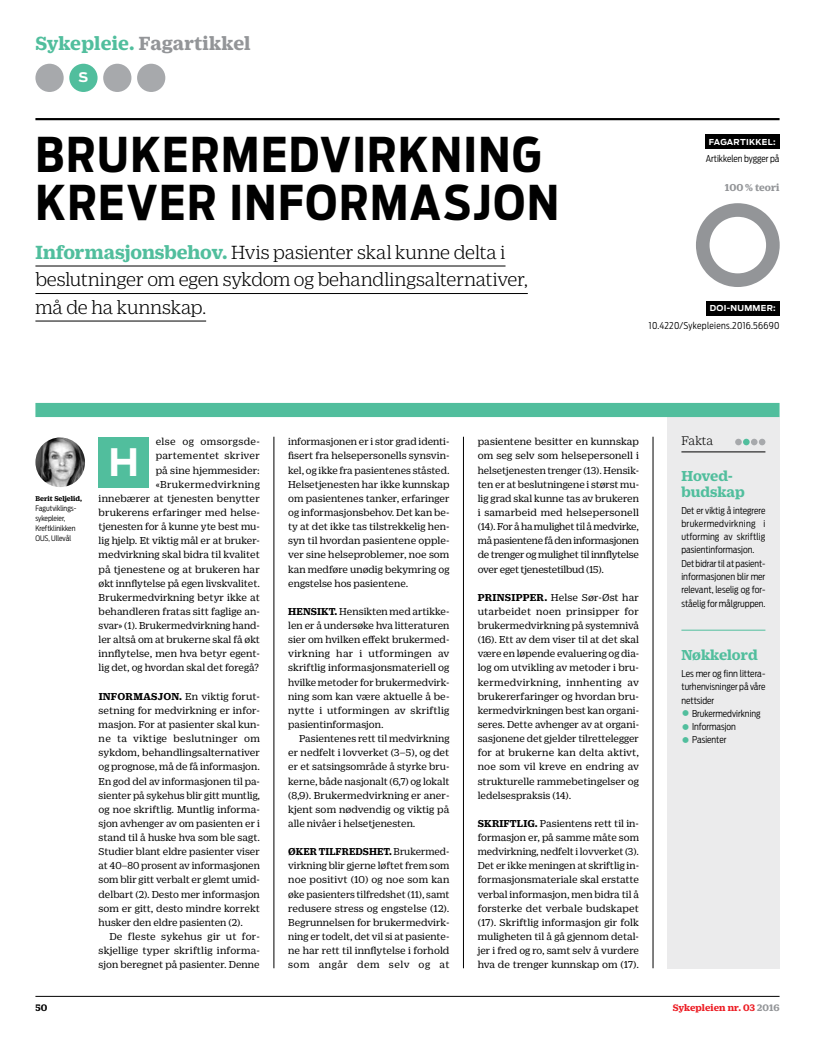
<style>
.page{position:relative;width:815px;height:1053px;background:#fff}
.page>*{position:absolute;margin:0;border:0;box-sizing:border-box;transform-origin:0 0}
.t1{font:117.5px "Chartwell Pies";color:#939598}
.t2{font:700 47.5px/47.5px "Antenna Cond";letter-spacing:.03em;color:#000}
.t3{font:700 37.5px "Antenna";color:#fff}
.t4{font:300 20.62px/27.5px "Duplicate Ionic";letter-spacing:-.01em;color:#000}
.t5{font:700 20.62px "Duplicate Ionic";letter-spacing:.005em;color:#939598}
.t6{font:700 15.62px/16.2px "Duplicate Ionic";letter-spacing:-.005em;color:#51be9d}
.t7{font:300 13.5px "Duplicate Ionic";letter-spacing:-.015em;color:#000}
.t8{font:700 13.12px "Antenna";color:#fff}
.t9{font:10.88px/14.1px "Duplicate Ionic";color:#000;text-align:justify}
.t10{font:700 10.88px "Duplicate Ionic";letter-spacing:-.005em;color:#939598}
.t11{font:700 10.25px "Duplicate Ionic";color:#ed1d24}
.t12{font:700 10.25px "Duplicate Ionic";color:#000}
.t13{font:300 9.38px/13.2px "Antenna Cond";color:#000}
.t14{font:300 9.38px "Antenna Cond";letter-spacing:.035em;color:#000}
.t15{font:700 8.12px "Antenna";letter-spacing:.035em;color:#fff}
.t16{font:300 7.5px/10px "Antenna Cond";color:#000}
.t17{font:700 7.5px "Duplicate Ionic";letter-spacing:-.005em;color:#000}
.s1{color:#51be9d}
.s2{font-weight:700;color:#51be9d}
.s3{color:#fff}
.s4{font-weight:700}
.s5{font-family:"Duplicate Ionic";font-weight:100;font-size:31.25px;color:#51be9d}
.s6{color:#939598}
</style>
<div class="page">
<hr style="left:35px;top:996px;width:745px;height:1px;background:#000">
<hr style="left:35px;top:118px;width:745px;height:2px;background:#000">
<div style="left:706px;top:301px;width:73px;height:14px;background:#000"></div>
<div style="left:705px;top:134px;width:75px;height:15px;background:#000"></div>
<div style="left:667px;top:417px;width:113px;height:551px;background:#ebebec"></div>
<hr style="left:681px;top:451px;width:84px;height:1px;background:#000">
<div style="left:743px;top:438px;width:7px;height:7px;background:#51be9d;border-radius:50%"></div>
<div style="left:759px;top:438px;width:6px;height:7px;background:#a7a9ac;border-radius:50%"></div>
<div style="left:751px;top:438px;width:7px;height:7px;background:#a7a9ac;border-radius:50%"></div>
<div style="left:735px;top:438px;width:7px;height:7px;background:#a7a9ac;border-radius:50%"></div>
<hr style="left:35px;top:266px;width:471px;height:1px;background:#000">
<hr style="left:35px;top:293px;width:493px;height:1px;background:#000">
<hr style="left:35px;top:321px;width:171px;height:1px;background:#000">
<div style="left:99px;top:437px;width:50px;height:50px;background:#51be9d"></div>
<div style="left:35px;top:403px;width:745px;height:14px;background:#51be9d"></div>
<hr style="left:274px;top:436px;width:1px;height:532px;background:#000">
<hr style="left:463px;top:436px;width:1px;height:532px;background:#000">
<hr style="left:653px;top:436px;width:1px;height:532px;background:#000">
<div style="left:35px;top:64px;width:29px;height:28px;background:#a7a9ac;border-radius:50%"></div>
<div style="left:69px;top:64px;width:29px;height:28px;background:#51be9d;border-radius:50%"></div>
<div style="left:103px;top:64px;width:28px;height:28px;background:#a7a9ac;border-radius:50%"></div>
<div style="left:137px;top:64px;width:28px;height:28px;background:#a7a9ac;border-radius:50%"></div>
<hr style="left:681px;top:629px;width:84px;height:1px;background:#51be9d">
<img style="left:35px;top:437px;width:50px;height:50px;border-radius:25px">
<h3 class="t5" style="left:35px;top:28px;width:217px"><span class="s1">Sykepleie.</span> Fagartikkel</h3>
<p class="t8" style="left:79px;top:70px;width:11px">S</p>
<h2 class="t2" style="left:35px;top:131px;width:525px">BRUKERMEDVIRKNING<br>KREVER INFORMASJON</h2>
<h3 class="t4" style="left:35px;top:237px;width:494px"><span class="s2">Informasjonsbehov.</span> Hvis pasienter skal kunne delta i beslutninger om egen sykdom og behandlingsalternativer, må de ha kunnskap.</h3>
<p class="t15" style="left:709px;top:137px;width:68px">FAGARTIKKEL:</p>
<p class="t13" style="left:706px;top:152px;width:75px">Artikkelen bygger på</p>
<p class="t10" style="left:725px;top:179px;width:56px">100 % teori</p>
<h1 class="t1" style="left:690px;top:173px;width:173px">100<span class="s3">I</span></h1>
<p class="t15" style="left:710px;top:303px;width:67px">DOI-NUMMER:</p>
<p class="t14" style="left:649px;top:319px;width:132px">10.4220/Sykepleiens.2016.56690</p>
<p class="t17" style="left:35px;top:492px;width:48px">Berit Seljelid,</p>
<p class="t16" style="left:35px;top:503px;width:43px">Fagutviklings&shy;sykepleier,<br>Kreftklinikken<br>OUS, Ullevål</p>
<p class="t9" style="left:288px;top:434px;width:163px">informasjonen er i stor grad identi&shy;fisert fra helsepersonells synsvin&shy;kel, og ikke fra pasientenes ståsted.<br>Helsetjenesten har ikke kunnskap om pasientenes tanker, erfaringer og informasjonsbehov. Det kan be&shy;ty at det ikke tas tilstrekkelig hen&shy;syn til hvordan pasientene opple&shy;ver sine helseproblemer, noe som kan medføre unødig bekymring og engstelse hos pasientene.</p>
<p class="t9" style="left:288px;top:603px;width:163px"><span class="s4">HENSIKT.</span> Hensikten med artikke&shy;len er å undersøke hva litteraturen sier om hvilken effekt brukermed&shy;virkning har i utformingen av skriftlig informasjonsmateriell og hvilke metoder for brukermedvirk&shy;ning som kan være aktuelle å be&shy;nytte i utformingen av skriftlig pasientinformasjon.</p>
<p class="t9" style="left:288px;top:730px;width:163px;text-indent:11px">Pasientenes rett til medvirkning er nedfelt i lovverket (3–5), og det er et satsingsområde å styrke bru&shy;kerne, både nasjonalt (6,7) og lokalt (8,9). Brukermedvirkning er aner&shy;kjent som nødvendig og viktig på alle nivåer i helsetjenesten.</p>
<p class="t9" style="left:288px;top:843px;width:163px"><span class="s4">ØKER TILFREDSHET.</span> Brukermed&shy;virkning blir gjerne løftet frem som noe positivt (10) og noe som kan øke pasienters tilfredshet (11), samt redusere stress og engstelse (12).<br>Begrunnelsen for brukermedvirk&shy;ning er todelt, det vil si at pasiente&shy;ne har rett til innflytelse i forhold som angår dem selv og at</p>
<p class="t9" style="left:99px;top:434px;width:163px;text-align:right">else og omsorgsde&shy;partementet skriver<br>på sine hjemmesider: «Brukermedvirkning<br>innebærer at tjenesten benytter brukerens erfaringer med helse&shy;tjenesten for å kunne yte best mu&shy;lig hjelp. Et viktig mål er at bruker&shy;medvirkning skal bidra til kvalitet på tjenestene og at brukeren har økt innflytelse på egen livskvalitet.<br>Brukermedvirkning betyr ikke at behandleren fratas sitt faglige an&shy;svar» (1). Brukermedvirkning hand&shy;ler altså om at brukerne skal få økt innflytelse, men hva betyr egent&shy;lig det, og hvordan skal det foregå?</p>
<p class="t9" style="left:99px;top:688px;width:163px"><span class="s4">INFORMASJON.</span> En viktig forut&shy;setning for medvirkning er infor&shy;masjon. For at pasienter skal kun&shy;ne ta viktige beslutninger om sykdom, behandlingsalternativer og prognose, må de få informasjon.<br>En god del av informasjonen til pa&shy;sienter på sykehus blir gitt muntlig, og noe skriftlig. Muntlig informa&shy;sjon avhenger av om pasienten er i stand til å huske hva som ble sagt.<br>Studier blant eldre pasienter viser at 40–80 prosent av informasjonen som blir gitt verbalt er glemt umid&shy;delbart (2). Desto mer informasjon som er gitt, desto mindre korrekt husker den eldre pasienten (2).</p>
<p class="t9" style="left:99px;top:928px;width:163px;text-indent:11px">De fleste sykehus gir ut for&shy;skjellige typer skriftlig informa&shy;sjon beregnet på pasienter. Denne</p>
<h3 class="t3" style="left:108px;top:440px;width:32px">H</h3>
<p class="t9" style="left:478px;top:434px;width:163px">pasientene besitter en kunnskap om seg selv som helsepersonell i helsetjenesten trenger (13). Hensik&shy;ten er at beslutningene i størst mu&shy;lig grad skal kunne tas av brukeren i samarbeid med helsepersonell (14). For å ha mulighet til å medvirke, må pasientene få den informasjonen de trenger og mulighet til innflytelse over eget tjenestetilbud (15).</p>
<p class="t9" style="left:478px;top:589px;width:163px"><span class="s4">PRINSIPPER.</span> Helse Sør-Øst har utarbeidet noen prinsipper for brukermedvirkning på systemnivå (16). Ett av dem viser til at det skal være en løpende evaluering og dia&shy;log om utvikling av metoder i bru&shy;kermedvirkning, innhenting av brukererfaringer og hvordan bru&shy;kermedvirkningen best kan organi&shy;seres. Dette avhenger av at organi&shy;sasjonene det gjelder tilrettelegger for at brukerne kan delta aktivt, noe som vil kreve en endring av strukturelle rammebetingelser og ledelsespraksis (14).</p>
<p class="t9" style="left:478px;top:815px;width:163px"><span class="s4">SKRIFTLIG.</span> Pasientens rett til in&shy;formasjon er, på samme måte som medvirkning, nedfelt i lovverket (3).<br>Det er ikke meningen at skriftlig in&shy;formasjonsmateriale skal erstatte verbal informasjon, men bidra til å forsterke det verbale budskapet (17). Skriftlig informasjon gir folk muligheten til å gå gjennom detal&shy;jer i fred og ro, samt selv å vurdere hva de trenger kunnskap om (17).</p>
<p class="t7" style="left:681px;top:432px;width:33px">Fakta</p>
<h3 class="t6" style="left:681px;top:466px;width:65px">Hoved&shy;budskap</h3>
<p class="t13" style="left:681px;top:503px;width:86px">Det er viktig å integrere brukermedvirkning i utforming av skriftlig pasientinformasjon.<br>Det bidrar til at pasient&shy;informasjonen blir mer relevant, leselig og for&shy;ståelig for målgruppen.</p>
<h3 class="t6" style="left:681px;top:645px;width:78px">Nøkkelord</h3>
<p class="t13" style="left:681px;top:667px;width:86px;text-align:justify">Les mer og finn littera&shy;turhenvisninger på våre nettsider</p>
<p class="t13" style="left:681px;top:706px;width:81px"><span class="s5">•</span> Brukermedvirkning</p>
<p class="t13" style="left:681px;top:720px;width:56px"><span class="s5">•</span> Informasjon</p>
<p class="t13" style="left:681px;top:733px;width:46px"><span class="s5">•</span> Pasienter</p>
<p class="t12" style="left:35px;top:999px;width:13px">50</p>
<p class="t11" style="left:673px;top:999px;width:108px">Sykepleien nr. 03 <span class="s6">2016</span></p>
</div>
